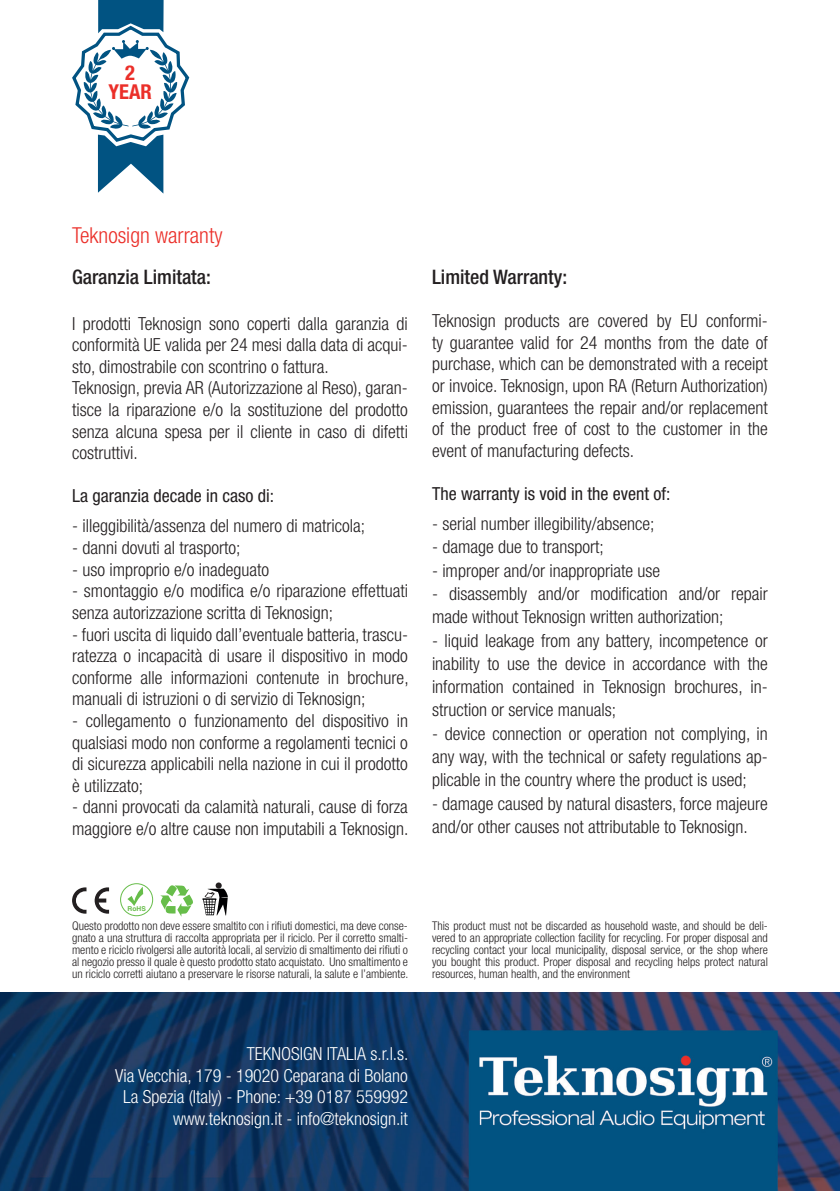
<style>
.page{position:relative;width:840px;height:1191px;background:#fff}
.page>*{position:absolute;margin:0;border:0;box-sizing:border-box;transform-origin:0 0}
.t1{font:300 condensed 22px "Helvetica Neue LT Std";color:#eb2f29}
.t2{font:700 condensed 20.6px/19px "Helvetica Neue LT Std";color:#eb2f29;text-align:center}
.t3{font:500 condensed 20px "Helvetica Neue LT Std";color:#231f20}
.t4{font:300 condensed 18px/21.6px "Helvetica Neue LT Std";color:#231f20;text-align:justify}
.t5{font:300 condensed 18px/21.6px "Helvetica Neue LT Std";color:#fff;text-align:right}
.t6{font:condensed 18px "Helvetica Neue LT Std";color:#231f20}
.t7{font:300 condensed 12px/12px "Helvetica Neue LT Std";color:#231f20;text-align:justify}
.t8{font:700 6.8px "Helvetica";color:#67bd4a}
</style>
<div class="page">
<img style="left:0;top:992px;width:839px;height:199px">
<svg style="left:72px;top:0;width:118px;height:194px"></svg>
<svg style="left:72px;top:887px;width:14px;height:26px"></svg>
<svg style="left:95px;top:887px;width:14px;height:26px"></svg>
<svg style="left:160px;top:885px;width:33px;height:31px"></svg>
<svg style="left:127px;top:886px;width:16px;height:20px"></svg>
<div style="left:120px;top:883px;width:33px;height:33px;border:1px solid #67bd4a;border-radius:50%"></div>
<svg style="left:202px;top:882px;width:26px;height:33px"></svg>
<p class="t2" style="left:108px;top:62px;width:45px">2<br>YEAR</p>
<p class="t1" style="left:72px;top:222px;width:152px">Teknosign warranty</p>
<p class="t3" style="left:72px;top:265px;width:140px">Garanzia Limitata:</p>
<p class="t4" style="left:72px;top:312px;width:337px;text-align:left">I prodotti Teknosign sono coperti dalla garanzia di conformità UE valida per 24 mesi dalla data di acqui&shy;sto, dimostrabile con scontrino o fattura.<br>Teknosign, previa AR (Autorizzazione al Reso), garan&shy;tisce la riparazione e/o la sostituzione del prodotto senza alcuna spesa per il cliente in caso di difetti costruttivi.</p>
<p class="t6" style="left:72px;top:485px;width:203px">La garanzia decade in caso di:</p>
<p class="t4" style="left:72px;top:515px;width:294px">- illeggibilità/assenza del numero di matricola;</p>
<p class="t4" style="left:72px;top:537px;width:170px">- danni dovuti al trasporto;</p>
<p class="t4" style="left:72px;top:558px;width:198px">- uso improprio e/o inadeguato</p>
<p class="t4" style="left:72px;top:580px;width:337px">- smontaggio e/o modifica e/o riparazione effettuati senza autorizzazione scritta di Teknosign;</p>
<p class="t4" style="left:72px;top:623px;width:338px">- fuori uscita di liquido dall’eventuale batteria, trascu&shy;ratezza o incapacità di usare il dispositivo in modo conforme alle informazioni contenute in brochure, manuali di istruzioni o di servizio di Teknosign;</p>
<p class="t4" style="left:72px;top:709px;width:337px">- collegamento o funzionamento del dispositivo in qualsiasi modo non conforme a regolamenti tecnici o di sicurezza applicabili nella nazione in cui il prodotto è utilizzato;</p>
<p class="t4" style="left:72px;top:796px;width:338px">- danni provocati da calamità naturali, cause di forza maggiore e/o altre cause non imputabili a Teknosign.</p>
<p class="t3" style="left:432px;top:265px;width:137px">Limited Warranty:</p>
<p class="t4" style="left:432px;top:310px;width:337px">Teknosign products are covered by EU conformi&shy;ty guarantee valid for 24 months from the date of purchase, which can be demonstrated with a receipt or invoice. Teknosign, upon RA (Return Authorization) emission, guarantees the repair and/or replacement of the product free of cost to the customer in the event of manufacturing defects.</p>
<p class="t6" style="left:432px;top:483px;width:240px">The warranty is void in the event of:</p>
<p class="t4" style="left:432px;top:513px;width:224px">- serial number illegibility/absence;</p>
<p class="t4" style="left:432px;top:536px;width:173px">- damage due to transport;</p>
<p class="t4" style="left:432px;top:559px;width:229px">- improper and/or inappropriate use</p>
<p class="t4" style="left:432px;top:582px;width:337px;line-height:23.2px">- disassembly and/or modification and/or repair made without Teknosign written authorization;</p>
<p class="t4" style="left:432px;top:628px;width:337px;line-height:23.2px">- liquid leakage from any battery, incompetence or inability to use the device in accordance with the information contained in Teknosign brochures, in&shy;struction or service manuals;</p>
<p class="t4" style="left:432px;top:721px;width:337px;line-height:23.2px">- device connection or operation not complying, in any way, with the technical or safety regulations ap&shy;plicable in the country where the product is used;</p>
<p class="t4" style="left:432px;top:791px;width:337px;line-height:23.2px">- damage caused by natural disasters, force majeure and/or other causes not attributable to Teknosign.</p>
<p class="t8" style="left:127px;top:904px;width:20px">RoHS</p>
<p class="t7" style="left:72px;top:920px;width:337px">Questo prodotto non deve essere smaltito con i rifiuti domestici, ma deve conse&shy;gnato a una struttura di raccolta appropriata per il riciclo. Per il corretto smalti&shy;mento e riciclo rivolgersi alle autorità locali, al servizio di smaltimento dei rifiuti o al negozio presso il quale è questo prodotto stato acquistato. Uno smaltimento e un riciclo corretti aiutano a preservare le risorse naturali, la salute e l’ambiente.</p>
<p class="t7" style="left:432px;top:920px;width:337px">This product must not be discarded as household waste, and should be deli&shy;vered to an appropriate collection facility for recycling. For proper disposal and recycling contact your local municipality, disposal service, or the shop where you bought this product. Proper disposal and recycling helps protect natural resources, human health, and the environment</p>
<p class="t5" style="left:115px;top:1042px;width:295px">TEKNOSIGN ITALIA s.r.l.s.<br>Via Vecchia, 179 - 19020 Ceparana di Bolano La Spezia (Italy) - Phone: +39 0187 559992 www.teknosign.it - info@teknosign.it</p>
</div>
